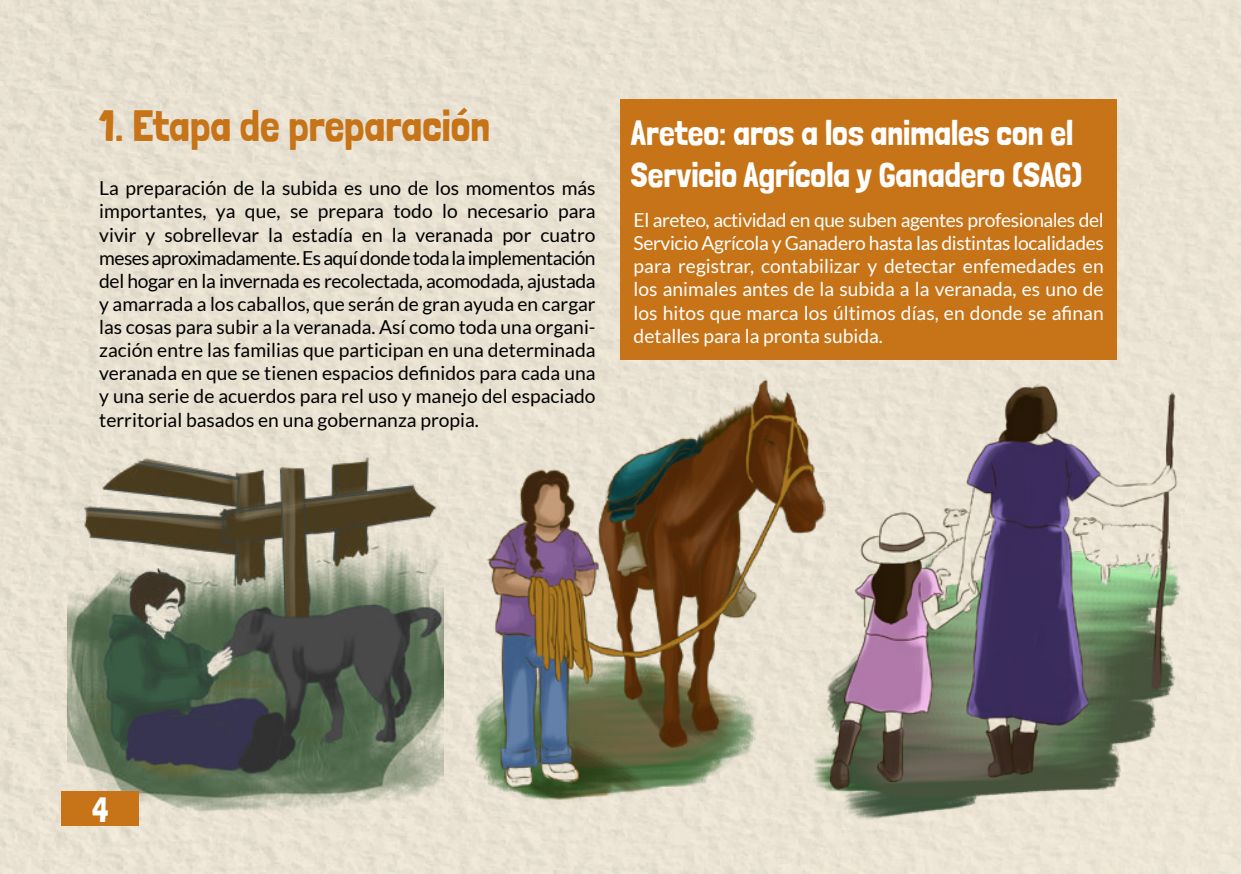
<style>
.page{position:relative;width:1241px;height:874px;background:#fff}
.page>*{position:absolute;margin:0;border:0;box-sizing:border-box;transform-origin:0 0}
.t1{font:43.75px "Londrina Solid";color:#c77317}
.t2{font:35px/42px "Londrina Solid";color:#fff}
.t3{font:19.25px/23.1px "Lato";color:#000;text-align:justify}
.t4{font:19.25px/23.1px "Lato";color:#fff;text-align:justify}
</style>
<div class="page">
<div style="left:0;top:0;width:1240px;height:873px;background:#e9e2d3"></div>
<hr style="left:1240px;top:0;width:1px;height:873px;background:#d09f31">
<div style="left:620px;top:99px;width:496px;height:260px;background:#c77317"></div>
<img style="left:67px;top:457px;width:376px;height:376px">
<img style="left:461px;top:374px;width:291px;height:441px">
<img style="left:752px;top:344px;width:485px;height:504px">
<div style="left:62px;top:791px;width:77px;height:34px;background:#c77317"></div>
<h1 class="t1" style="left:99px;top:100px;width:392px">1. Etapa de preparación</h1>
<p class="t3" style="left:99px;top:176px;width:498px">La preparación de la subida es uno de los momentos más importantes, ya que, se prepara todo lo necesario para vivir y sobrellevar la estadía en la veranada por cuatro meses aproximadamente. Es aquí donde toda la implementación del hogar en la invernada es recolectada, acomodada, ajustada y amarrada a los caballos, que serán de gran ayuda en cargar las cosas para subir a la veranada. Así como toda una organi&shy;zación entre las familias que participan en una determinada veranada en que se tienen espacios definidos para cada una y una serie de acuerdos para rel uso y manejo del espaciado territorial basados en una gobernanza propia.</p>
<h2 class="t2" style="left:630px;top:111px;width:453px">Areteo: aros a los animales con el<br>Servicio Agrícola y Ganadero (SAG)</h2>
<p class="t4" style="left:633px;top:208px;width:471px">El areteo, actividad en que suben agentes profesionales del Servicio Agrícola y Ganadero hasta las distintas localidades para registrar, contabilizar y detectar enfemedades en los animales antes de la subida a la veranada, es uno de los hitos que marca los últimos días, en donde se afinan detalles para la pronta subida.</p>
<h2 class="t2" style="left:92px;top:787px;width:18px">4</h2>
</div>
